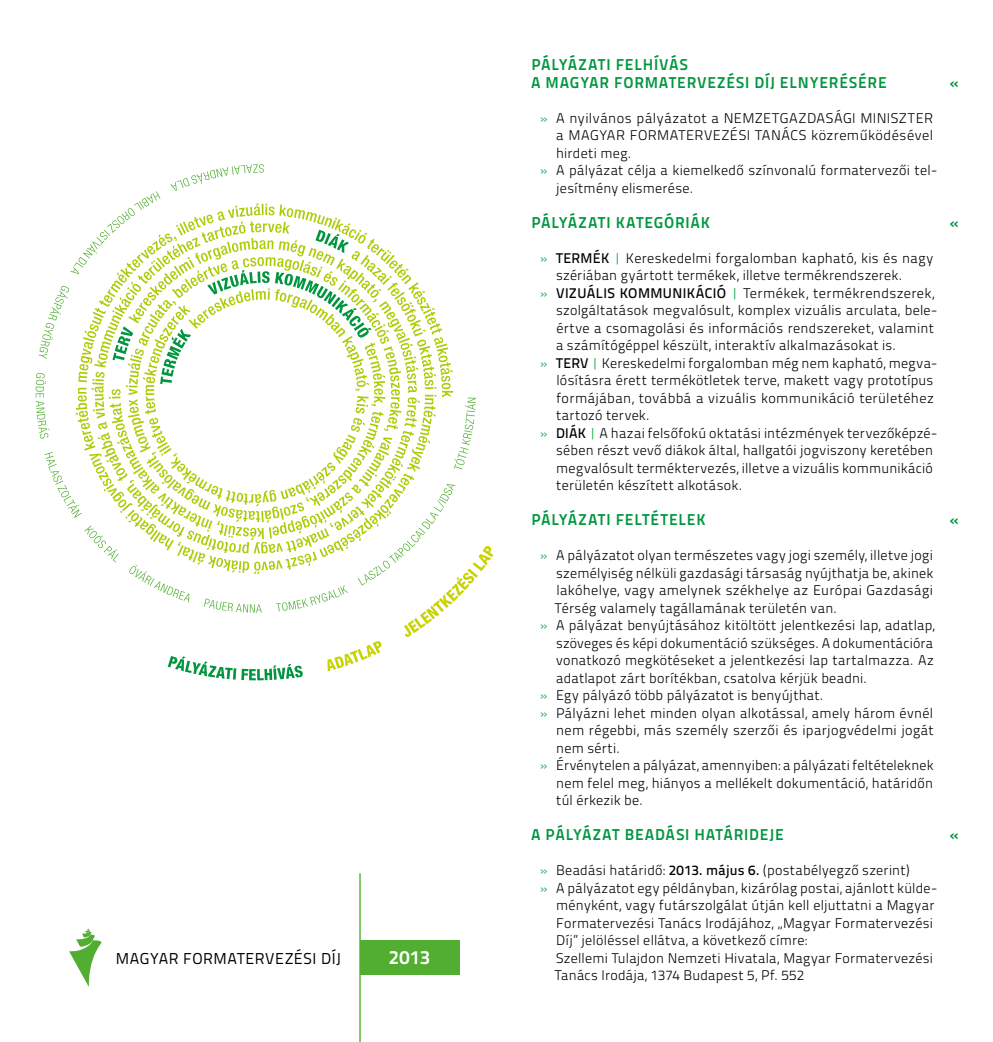
<style>
.page{position:relative;width:993px;height:1042px;background:#fff}
.page>*{position:absolute;margin:0;border:0;box-sizing:border-box;transform-origin:0 0}
.t1{font:19.25px "Titillium Text 22 L 800 wt";color:#fff}
.t2{font:15.75px/17.5px "Titillium Maps 29 L 800 wt";letter-spacing:.045em;color:#00963f}
.t3{font:15.75px "Titillium Text 22 L 400 wt";letter-spacing:.035em;color:#000}
.t4{font:14px/17.5px "Titillium Text 22 L 250 wt";letter-spacing:.02em;color:#000}
.s1{color:#09a537}
.s2{font-family:"Titillium Text 22 L 600 wt"}
</style>
<div class="page">
<div style="left:360px;top:940px;width:99px;height:35px;background:#51ae31"></div>
<svg style="left:69px;top:928px;width:32px;height:59px"></svg>
<hr style="left:359px;top:873px;width:1px;height:169px;background:#51ae31">
<svg style="left:168px;top:656px;width:135px;height:24px"></svg>
<svg style="left:327px;top:546px;width:166px;height:125px"></svg>
<svg style="left:36px;top:164px;width:439px;height:449px"></svg>
<p class="t3" style="left:116px;top:946px;width:226px">MAGYAR FORMATERVEZÉSI DÍJ</p>
<h1 class="t1" style="left:388px;top:942px;width:43px">2013</h1>
<p class="t2" style="left:531px;top:55px;width:158px">PÁLYÁZATI FELHÍVÁS<br>A MAGYAR FORMATE</p>
<p class="t2" style="left:686px;top:72px;width:21px">RVEZ</p>
<p class="t2" style="left:726px;top:72px;width:157px">ÉSI DÍJ ELNYERÉSÉRE</p>
<p class="t2" style="left:949px;top:72px;width:11px">«</p>
<p class="t4" style="left:556px;top:108px;width:378px;text-indent:-16px"><span class="s1">»</span> A nyilvános pályázatot a Nemzetgazdasági M in iszter a Magyar Formatervezési Tan</p>
<p class="t4" style="left:781px;top:126px;width:153px">ács közreműködésével</p>
<p class="t4" style="left:556px;top:143px;width:77px">hirdeti meg.</p>
<p class="t4" style="left:540px;top:161px;width:398px"><span class="s1">»</span> A pályázat célja a kiemelkedő színvonalú formatervezői tel-</p>
<p class="t4" style="left:556px;top:178px;width:138px">jesítmény elismerése.</p>
<p class="t2" style="left:531px;top:212px;width:180px">PÁLYÁZATI KATEGÓRIÁK</p>
<p class="t2" style="left:949px;top:212px;width:11px">«</p>
<p class="t4" style="left:540px;top:248px;width:394px"><span class="s1">»</span> <span class="s2">TERMÉK</span> <span class="s1">|</span> Kereskedelmi forgalomban kapható, kis és nagy</p>
<p class="t4" style="left:556px;top:266px;width:347px">szériában gyártott termékek, illetve termékrendszerek.</p>
<p class="t4" style="left:540px;top:283px;width:396px"><span class="s1">»</span> <span class="s2">VIZUÁLIS KOMMUNIKÁCIÓ</span> <span class="s1">|</span> Termékek, termékrendszerek,</p>
<p class="t4" style="left:556px;top:301px;width:382px">szolgáltatások megvalósult, komplex vizuális arculata, bele-</p>
<p class="t4" style="left:556px;top:318px;width:379px">értve a csomagolási és információs rendszereket, valamint</p>
<p class="t4" style="left:556px;top:336px;width:341px">a számítógéppel készült, interaktív alkalmazásokat is.</p>
<p class="t4" style="left:540px;top:353px;width:398px"><span class="s1">»</span> <span class="s2">TERV</span> <span class="s1">|</span> Kereskedelmi forgalomban még nem kapható, megva-</p>
<p class="t4" style="left:556px;top:371px;width:378px">lósításra érett termékötletek terve, makett vagy prototípus</p>
<p class="t4" style="left:556px;top:388px;width:379px">formájában, továbbá a vizuális kommunikáció területéhez</p>
<p class="t4" style="left:556px;top:406px;width:95px">tartozó tervek.</p>
<p class="t4" style="left:540px;top:423px;width:398px"><span class="s1">»</span> <span class="s2">DIÁK</span> <span class="s1">|</span> A hazai felsőfokú oktatási intézmények tervezőképzé-</p>
<p class="t4" style="left:556px;top:441px;width:378px">sében részt vevő diákok által, hallgatói jogviszony keretében</p>
<p class="t4" style="left:556px;top:458px;width:378px">megvalósult terméktervezés, illetve a vizuális kommunikáció</p>
<p class="t4" style="left:556px;top:476px;width:187px">területén készített alkotások.</p>
<p class="t2" style="left:531px;top:510px;width:176px">PÁLYÁZATI FELTÉTELEK</p>
<p class="t2" style="left:949px;top:510px;width:11px">«</p>
<p class="t4" style="left:540px;top:546px;width:394px"><span class="s1">»</span> A pályázatot olyan természetes vagy jogi személy, illetve jogi</p>
<p class="t4" style="left:556px;top:563px;width:379px">személyiség nélküli gazdasági társaság nyújthatja be, akinek</p>
<p class="t4" style="left:556px;top:581px;width:378px">lakóhelye, vagy amelynek székhelye az Európai Gazdasági</p>
<p class="t4" style="left:554px;top:598px;width:283px">Térség valamely tagállamának területén van.</p>
<p class="t4" style="left:540px;top:616px;width:396px"><span class="s1">»</span> A pályázat benyújtásához kitöltött jelentkezési lap, adatlap,</p>
<p class="t4" style="left:556px;top:633px;width:378px">szöveges és képi dokumentáció szükséges. A dokumentációra</p>
<p class="t4" style="left:556px;top:651px;width:379px">vonatkozó megkötéseket a jelentkezési lap tartalmazza. Az</p>
<p class="t4" style="left:556px;top:668px;width:312px">adatlapot zárt borítékban, csatolva kérjük beadni.</p>
<p class="t4" style="left:540px;top:686px;width:285px"><span class="s1">»</span> Egy pályázó több pályázatot is benyújthat.</p>
<p class="t4" style="left:540px;top:703px;width:394px"><span class="s1">»</span> Pályázni lehet minden olyan alkotással, amely három évnél</p>
<p class="t4" style="left:556px;top:721px;width:379px">nem régebbi, más személy szerzői és iparjogvédelmi jogát</p>
<p class="t4" style="left:556px;top:738px;width:65px">nem sérti.</p>
<p class="t4" style="left:540px;top:756px;width:395px"><span class="s1">»</span> Érvénytelen a pályázat, amennyiben: a pályázati feltételeknek</p>
<p class="t4" style="left:556px;top:773px;width:378px">nem felel meg, hiányos a mellékelt dokumentáció, határidőn</p>
<p class="t4" style="left:556px;top:791px;width:88px">túl érkezik be.</p>
<p class="t2" style="left:531px;top:825px;width:114px">A PÁLYÁZAT BEADÁSI</p>
<p class="t2" style="left:694px;top:825px;width:11px">HATÁ</p>
<p class="t2" style="left:733px;top:825px;width:47px">RIDEJE</p>
<p class="t2" style="left:949px;top:825px;width:11px">«</p>
<p class="t4" style="left:540px;top:861px;width:371px"><span class="s1">»</span> Beadási határidő: <span class="s2">2013. MÁJUS 6.</span> (postabélyegző szerint)</p>
<p class="t4" style="left:540px;top:878px;width:398px"><span class="s1">»</span> A pályázatot egy példányban, kizárólag postai, ajánlott külde-</p>
<p class="t4" style="left:556px;top:896px;width:379px">ményként, vagy futárszolgálat útján kell eljuttatni a Magyar</p>
<p class="t4" style="left:556px;top:913px;width:378px">Formatervezési Tanács I rodájához, „Magyar Formatervezési</p>
<p class="t4" style="left:556px;top:931px;width:252px">Díj” jelöléssel ellátva, a következő címre:</p>
<p class="t4" style="left:556px;top:948px;width:378px">Szellemi Tulajdon Nemzeti Hivatala, Magyar Formatervezési</p>
<p class="t4" style="left:554px;top:966px;width:251px">Tanács I rodája, 1374 Budapest 5, Pf. 552</p>
</div>
